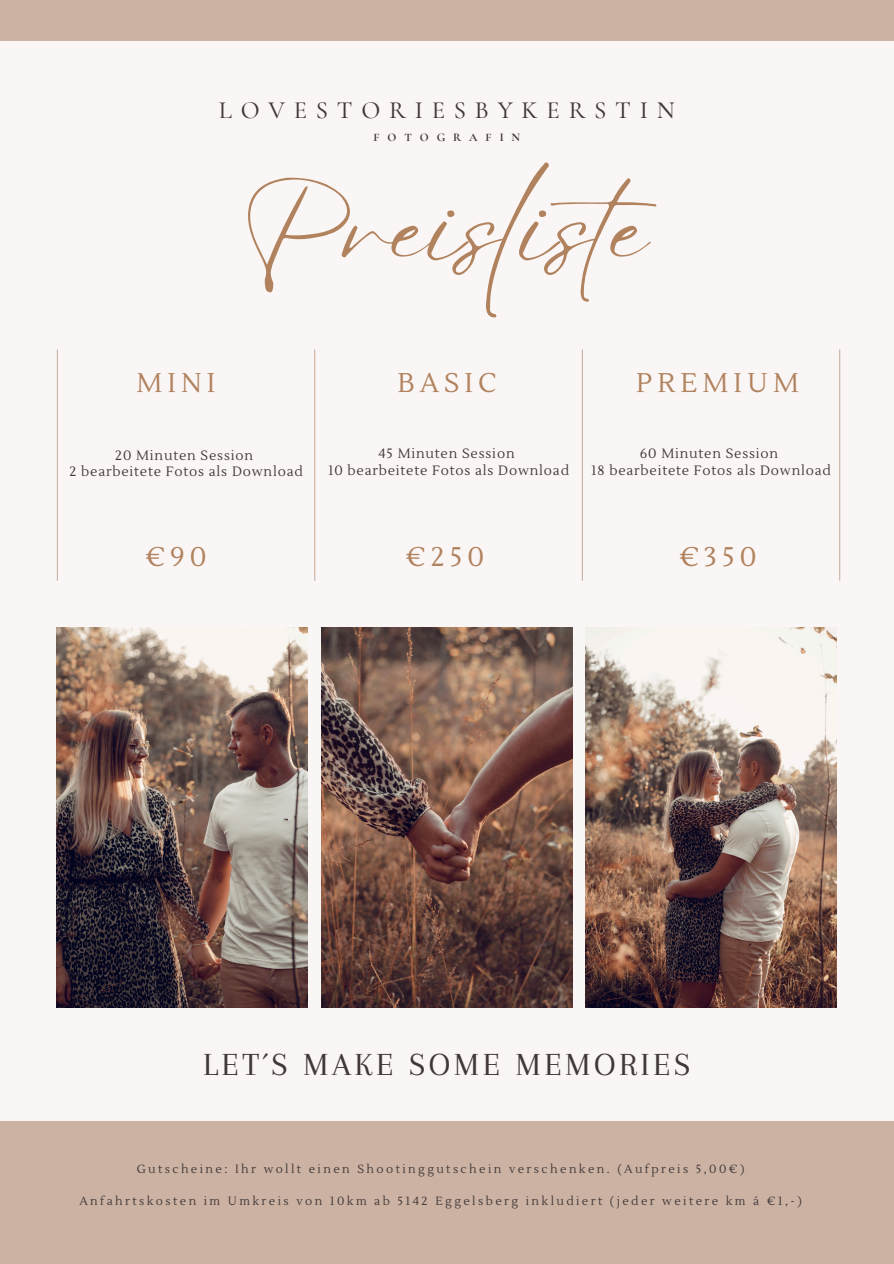
<style>
.page{position:relative;width:894px;height:1264px;background:#fff}
.page>*{position:absolute;margin:0;border:0;box-sizing:border-box;transform-origin:0 0}
.t1{font:109.95px "Eyesome Script";color:#b1825e}
.t2{font:33.45px "Arapey";letter-spacing:.105em;color:#403737}
.t3{font:27px "Lustria";letter-spacing:.185em;color:#b1825e}
.t4{font:500 24.75px "Cormorant Garamond";letter-spacing:.355em;color:#403737}
.t5{font:13.5px "Lustria";letter-spacing:.06em;color:#403737}
.t6{font:11.85px "Lustria";letter-spacing:.205em;color:#403737}
.t7{font:700 11.7px "Cormorant Garamond";letter-spacing:.675em;color:#403737}
</style>
<div class="page">
<div style="left:0;top:0;width:893px;height:1263px;background:#faf6f5"></div>
<img style="left:57px;top:627px;width:251px;height:380px">
<img style="left:321px;top:627px;width:251px;height:380px">
<img style="left:585px;top:627px;width:251px;height:380px">
<div style="left:0;top:0;width:893px;height:40px;background:#cbb2a3"></div>
<div style="left:0;top:1121px;width:893px;height:142px;background:#cbb2a3"></div>
<hr style="left:57px;top:349px;width:1px;height:231px;background:#cbb2a3">
<hr style="left:581px;top:349px;width:1px;height:231px;background:#cbb2a3">
<hr style="left:314px;top:349px;width:1px;height:231px;background:#cbb2a3">
<hr style="left:838px;top:349px;width:2px;height:231px;background:#cbb2a3">
<h4 class="t4" style="left:219px;top:95px;width:457px">LOVESTORIESBYKERSTIN</h4>
<h2 class="t7" style="left:373px;top:130px;width:148px">FOTOGRAFIN</h2>
<h5 class="t3" style="left:137px;top:366px;width:80px">MINI</h5>
<h4 class="t1" style="left:243px;top:156px;width:457px">Preisliste</h4>
<h5 class="t3" style="left:397px;top:366px;width:101px">BASIC</h5>
<p class="t3" style="left:636px;top:366px;width:164px">PREMIUM</p>
<h3 class="t5" style="left:115px;top:446px;width:139px">20 Minuten Session</h3>
<h6 class="t5" style="left:69px;top:463px;width:235px">2 bearbeitete Fotos als Download</h6>
<h1 class="t5" style="left:378px;top:445px;width:137px">45 Minuten Session</h1>
<h4 class="t5" style="left:328px;top:462px;width:242px">10 bearbeitete Fotos als Download</h4>
<p class="t5" style="left:639px;top:445px;width:140px">60 Minuten Session</p>
<p class="t5" style="left:591px;top:462px;width:241px">18 bearbeitete Fotos als Download</p>
<p class="t3" style="left:145px;top:540px;width:63px">€90</p>
<h5 class="t3" style="left:405px;top:540px;width:80px">€250</h5>
<p class="t3" style="left:679px;top:540px;width:79px">€350</p>
<h4 class="t2" style="left:203px;top:1045px;width:489px">LET´S MAKE SOME MEMORIES</h4>
<h4 class="t6" style="left:137px;top:1161px;width:609px">Gutscheine: Ihr wollt einen Shootinggutschein verschenken. (Aufpreis 5,00€)</h4>
<h4 class="t6" style="left:79px;top:1193px;width:723px">Anfahrtskosten im Umkreis von 10km ab 5142 Eggelsberg inkludiert (jeder weitere km á €1,-)</h4>
</div>
